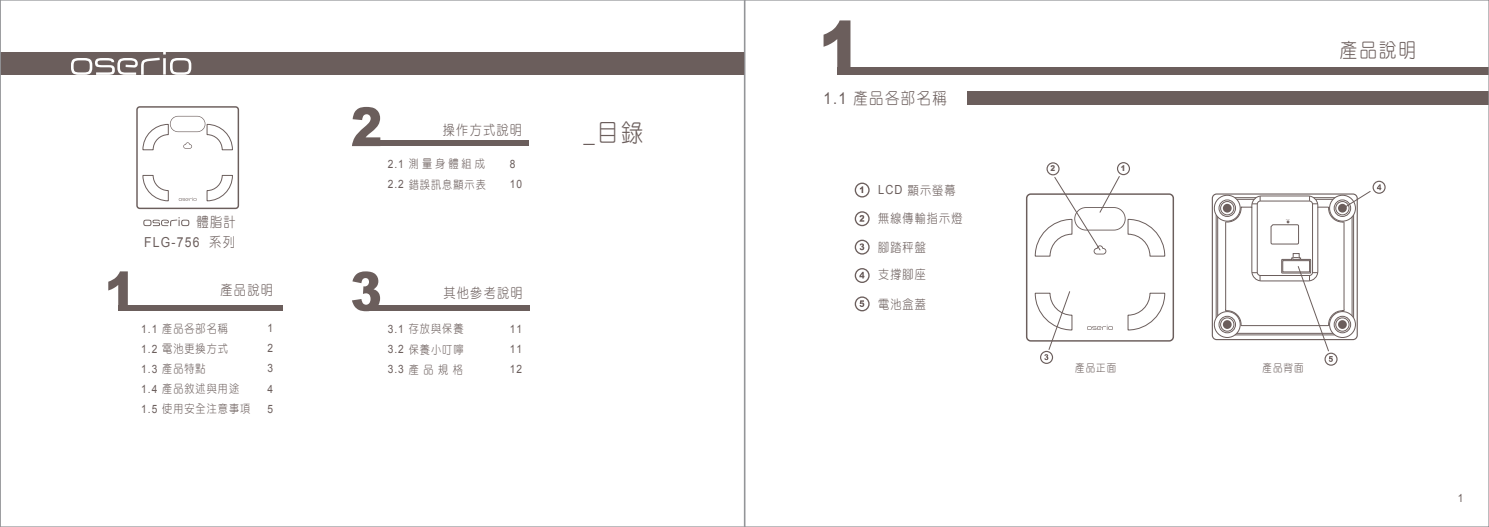
<style>
.page{position:relative;width:1489px;height:527px;background:#fff}
.page>*{position:absolute;margin:0;border:0;box-sizing:border-box;transform-origin:0 0}
.t1{font:25px "DF Yuan Lt HK BF";color:#6b5e5c;scale:.89 1}
.t2{font:20px "DF Yuan Lt HK BF";color:#6b5e5c;scale:.89 1}
.t3{font:16.25px "DF Yuan Lt HK BF";letter-spacing:.1em;color:#6b5e5c;scale:.89 1}
.t4{font:13.75px/20.1px "DF Yuan Lt HK BF";letter-spacing:.1em;color:#6b5e5c;text-align:right;scale:.89 1}
.t5{font:13.75px "Arial";letter-spacing:.1em;color:#6b5e5c;scale:.89 1}
.t6{font:12.5px "DF Yuan Lt HK BF";letter-spacing:.1em;color:#6b5e5c;scale:.89 1}
.t7{font:11.5px/20px "DF Yuan Lt HK BF";letter-spacing:.1em;color:#6b5e5c;scale:.89 1}
.t8{font:11.5px/20px "Arial";letter-spacing:.1em;color:#6b5e5c;text-align:justify;scale:.89 1}
.t9{font:11.25px "Arial";color:#6b5e5c;scale:.89 1}
.t10{font:10.75px "DF Yuan Lt HK BF";letter-spacing:.1em;color:#6b5e5c;scale:.89 1}
.t11{font:900 8px "Arial";color:#6b5e5c;scale:.89 1}
.s1{font-family:"Arial"}
</style>
<div class="page">
<div style="left:1025px;top:193px;width:148px;height:148px;border:1px solid #6b5e5c;border-radius:4px"></div>
<svg style="left:1127px;top:292px;width:38px;height:38px"></svg>
<svg style="left:1087px;top:324px;width:25px;height:5px"></svg>
<div style="left:1218px;top:315px;width:17px;height:18px;border:1px solid #6b5e5c;border-radius:50%"></div>
<svg style="left:1222px;top:320px;width:9px;height:8px"></svg>
<div style="left:1218px;top:199px;width:17px;height:17px;border:1px solid #6b5e5c;border-radius:50%"></div>
<svg style="left:1222px;top:203px;width:9px;height:9px"></svg>
<div style="left:1214px;top:195px;width:26px;height:26px;border:1px solid #6b5e5c;border-radius:50%"></div>
<div style="left:1214px;top:311px;width:26px;height:26px;border:1px solid #6b5e5c;border-radius:50%"></div>
<hr style="left:1215px;top:215px;width:1px;height:102px;background:#6b5e5c">
<hr style="left:1217px;top:217px;width:1px;height:98px;background:#6b5e5c">
<div style="left:1220px;top:201px;width:13px;height:14px;border:1px solid #6b5e5c;border-radius:50%"></div>
<div style="left:1220px;top:317px;width:13px;height:14px;border:1px solid #6b5e5c;border-radius:50%"></div>
<svg style="left:823px;top:20px;width:27px;height:47px"></svg>
<div style="left:837px;top:67px;width:651px;height:7px;background:#6b5e5c"></div>
<svg style="left:854px;top:182px;width:15px;height:15px"></svg>
<svg style="left:854px;top:211px;width:15px;height:15px"></svg>
<svg style="left:854px;top:239px;width:15px;height:15px"></svg>
<svg style="left:854px;top:268px;width:15px;height:15px"></svg>
<svg style="left:854px;top:296px;width:15px;height:15px"></svg>
<div style="left:967px;top:91px;width:521px;height:14px;background:#6b5e5c"></div>
<svg style="left:1225px;top:180px;width:160px;height:185px"></svg>
<svg style="left:1034px;top:162px;width:131px;height:94px"></svg>
<svg style="left:1034px;top:291px;width:38px;height:72px"></svg>
<div style="left:0;top:52px;width:744px;height:22px;background:#6b5e5c"></div>
<svg style="left:71px;top:52px;width:120px;height:23px"></svg>
<svg style="left:352px;top:107px;width:28px;height:39px"></svg>
<div style="left:364px;top:140px;width:165px;height:6px;background:#6b5e5c"></div>
<svg style="left:352px;top:271px;width:28px;height:40px"></svg>
<div style="left:365px;top:305px;width:164px;height:6px;background:#6b5e5c"></div>
<svg style="left:143px;top:217px;width:46px;height:9px"></svg>
<svg style="left:108px;top:271px;width:20px;height:33px"></svg>
<div style="left:118px;top:304px;width:165px;height:6px;background:#6b5e5c"></div>
<div style="left:136px;top:106px;width:103px;height:103px;border:1px solid #6b5e5c;border-radius:3px"></div>
<svg style="left:142px;top:175px;width:27px;height:26px"></svg>
<svg style="left:206px;top:175px;width:27px;height:26px"></svg>
<svg style="left:179px;top:197px;width:17px;height:4px"></svg>
<svg style="left:142px;top:116px;width:91px;height:34px"></svg>
<p class="t4" style="left:197px;top:212px;width:45px">體脂計系列</p>
<p class="t4" style="left:220px;top:280px;width:60px">產品說明</p>
<p class="t7" style="left:141px;top:318px;width:124px"><span class="s1">1.1</span> 產品各部名稱<br><span class="s1">1.2</span> 電池更換方式<br><span class="s1">1.3</span> 產品特點<br><span class="s1">1.4</span> 產品敘述與用途<br><span class="s1">1.5</span> 使用安全注意事項</p>
<p class="t8" style="left:267px;top:318px;width:8px">1<br>2<br>3<br>4<br>5</p>
<p class="t5" style="left:144px;top:233px;width:64px">FLG-756</p>
<p class="t4" style="left:443px;top:119px;width:90px">操作方式說明</p>
<h1 class="t1" style="left:583px;top:120px;width:69px">_目錄</h1>
<p class="t7" style="left:388px;top:154px;width:112px"><span class="s1">2.1</span> 測量身體組成<br><span class="s1">2.2</span> 錯誤訊息顯示表</p>
<p class="t8" style="left:510px;top:154px;width:15px">8<br>10</p>
<p class="t4" style="left:443px;top:283px;width:90px">其他參考說明</p>
<p class="t7" style="left:388px;top:318px;width:87px;text-align:justify"><span class="s1">3.1</span> 存放與保養<span class="s1">3.2</span> 保養小叮嚀<span class="s1">3.3</span> 產品規格</p>
<p class="t8" style="left:510px;top:318px;width:15px">11<br>11<br>12</p>
<h3 class="t3" style="left:823px;top:90px;width:140px"><span class="s1">1.1</span> 產品各部名稱</h3>
<p class="t6" style="left:878px;top:183px;width:88px"><span class="s1">LCD</span> 顯示螢幕</p>
<p class="t6" style="left:878px;top:211px;width:96px">無線傳輸指示燈</p>
<p class="t6" style="left:878px;top:240px;width:55px">腳踏秤盤</p>
<p class="t6" style="left:878px;top:268px;width:55px">支撐腳座</p>
<p class="t6" style="left:878px;top:297px;width:55px">電池盒蓋</p>
<p class="t11" style="left:1050px;top:163px;width:7px">2</p>
<p class="t11" style="left:1120px;top:162px;width:7px">1</p>
<h2 class="t2" style="left:1339px;top:40px;width:87px">產品說明</h2>
<p class="t10" style="left:1075px;top:362px;width:47px">產品正面</p>
<p class="t10" style="left:1262px;top:362px;width:47px">產品背面</p>
<p class="t9" style="left:1457px;top:490px;width:8px">1</p>
</div>
